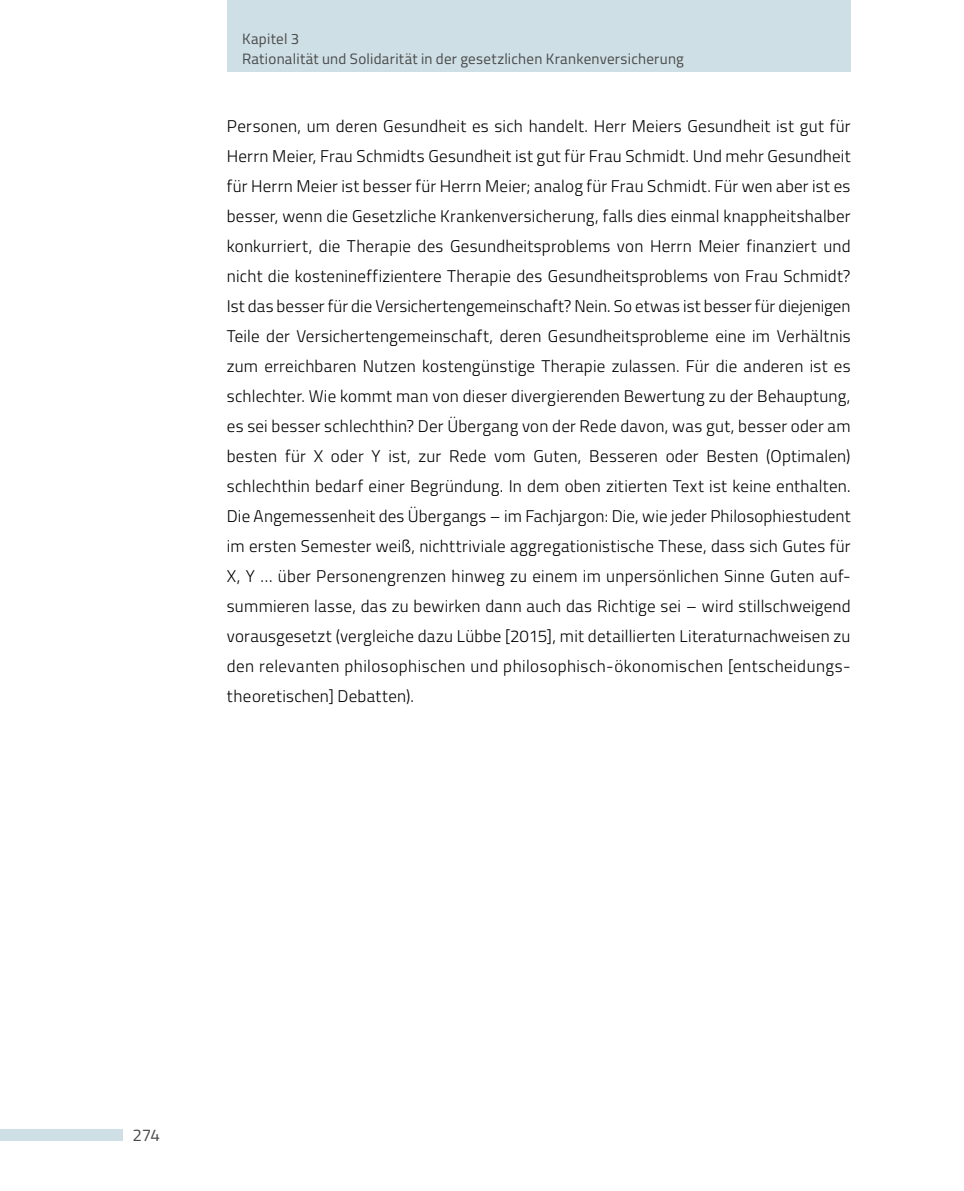
<style>
.page{position:relative;width:964px;height:1191px;background:#fff}
.page>*{position:absolute;margin:0;border:0;box-sizing:border-box;transform-origin:0 0}
.t1{font:300 17px/30px "Titillium";letter-spacing:.025em;color:#000;text-align:justify}
.t2{font:17px "Titillium";color:#4a4a49}
.t3{font:15px/20px "Titillium";letter-spacing:.015em;color:#4a4a49}
</style>
<div class="page">
<div style="left:227px;top:0;width:623px;height:71px;background:#cedfe6"></div>
<div style="left:0;top:1129px;width:123px;height:11px;background:#cedfe6"></div>
<p class="t3" style="left:242px;top:28px;width:443px">Kapitel 3<br>Rationalität und Solidarität in der gesetzlichen Krankenversicherung</p>
<p class="t1" style="left:227px;top:110px;width:625px">Personen, um deren Gesundheit es sich handelt. Herr Meiers Gesundheit ist gut für Herrn Meier, Frau Schmidts Gesundheit ist gut für Frau Schmidt. Und mehr Gesundheit für Herrn Meier ist besser für Herrn Meier; analog für Frau Schmidt. Für wen aber ist es besser, wenn die Gesetzliche Krankenversicherung, falls dies einmal knappheitshalber konkurriert, die Therapie des Gesundheitsproblems von Herrn Meier finanziert und nicht die kostenineffizientere Therapie des Gesundheitsproblems von Frau Schmidt?<br>Ist das besser für die Versichertengemeinschaft? Nein. So etwas ist besser für diejenigen Teile der Versichertengemeinschaft, deren Gesundheitsprobleme eine im Verhältnis zum erreichbaren Nutzen kostengünstige Therapie zulassen. Für die anderen ist es schlechter. Wie kommt man von dieser divergierenden Bewertung zu der Behauptung, es sei besser schlechthin? Der Übergang von der Rede davon, was gut, besser oder am besten für X oder Y ist, zur Rede vom Guten, Besseren oder Besten (Optimalen) schlechthin bedarf einer Begründung. In dem oben zitierten Text ist keine enthalten.<br>Die Angemessenheit des Übergangs – im Fachjargon: Die, wie jeder Philosophiestudent im ersten Semester weiß, nichttriviale aggregationistische These, dass sich Gutes für X, Y … über Personengrenzen hinweg zu einem im unpersönlichen Sinne Guten auf&shy;summieren lasse, das zu bewirken dann auch das Richtige sei – wird stillschweigend vorausgesetzt (vergleiche dazu Lübbe [2015], mit detaillierten Literaturnachweisen zu den relevanten philosophischen und philosophisch-ökonomischen [entscheidungs&shy;theoretischen] Debatten).</p>
<p class="t2" style="left:133px;top:1122px;width:29px">274</p>
</div>
